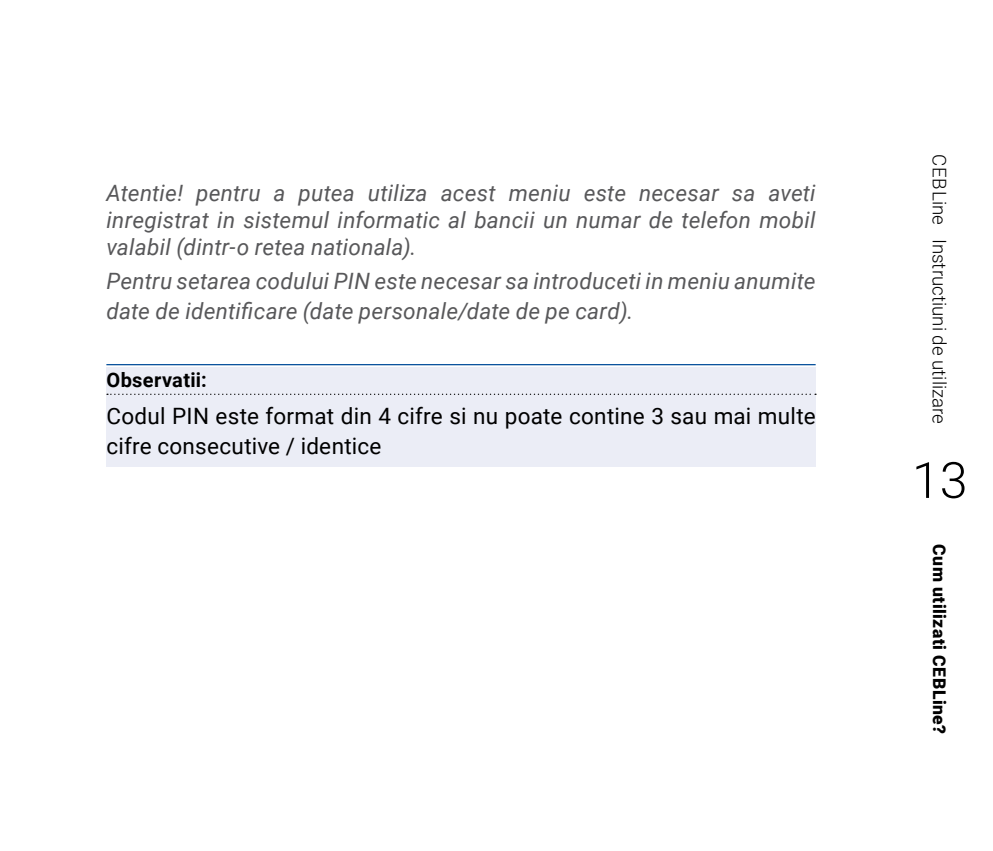
<style>
.page{position:relative;width:993px;height:851px;background:#fff}
.page>*{position:absolute;margin:0;border:0;box-sizing:border-box;transform-origin:0 0}
.t1{font:300 50px "Roboto";color:#000}
.t2{font:italic 22.5px/27px "Roboto";letter-spacing:.01em;color:#58585a;text-align:justify}
.t3{font:22.5px/30px "Roboto";letter-spacing:.01em;color:#000}
.t4{font:700 20px "Roboto";letter-spacing:.015em;color:#000}
.t5{font:300 18.75px "Roboto";color:#000}
.t6{font:900 17.5px "Roboto";letter-spacing:.025em;color:#000}
</style>
<div class="page">
<div style="left:106px;top:366px;width:709px;height:100px;background:#ebedf6"></div>
<hr style="left:106px;top:364px;width:709px;height:1px;background:#004c99">
<svg style="left:107px;top:393px;width:708px;height:2px"></svg>
<p class="t2" style="left:106px;top:179px;width:710px">Atentie! pentru a putea utiliza acest meniu este necesar sa aveti inregistrat in sistemul informatic al bancii un numar de telefon mobil valabil (dintr-o retea nationala).</p>
<p class="t2" style="left:106px;top:265px;width:710px;line-height:30px">Pentru setarea codului PIN este necesar sa introduceti in meniu anumite date de identificare (date personale/date de pe card).</p>
<p class="t4" style="left:106px;top:365px;width:102px">Observatii:</p>
<p class="t3" style="left:106px;top:400px;width:710px">Codul PIN este format din 4 cifre si nu poate contine 3 sau mai multe cifre consecutive / identice</p>
<p class="t5" style="left:952px;top:154px;width:271px;rotate:90deg">CEBLine Instructiuni de utilizare</p>
<h1 class="t1" style="left:911px;top:445px;width:57px">13</h1>
<p class="t6" style="left:951px;top:544px;width:191px;rotate:90deg">Cum utilizati CEBLine?</p>
</div>
